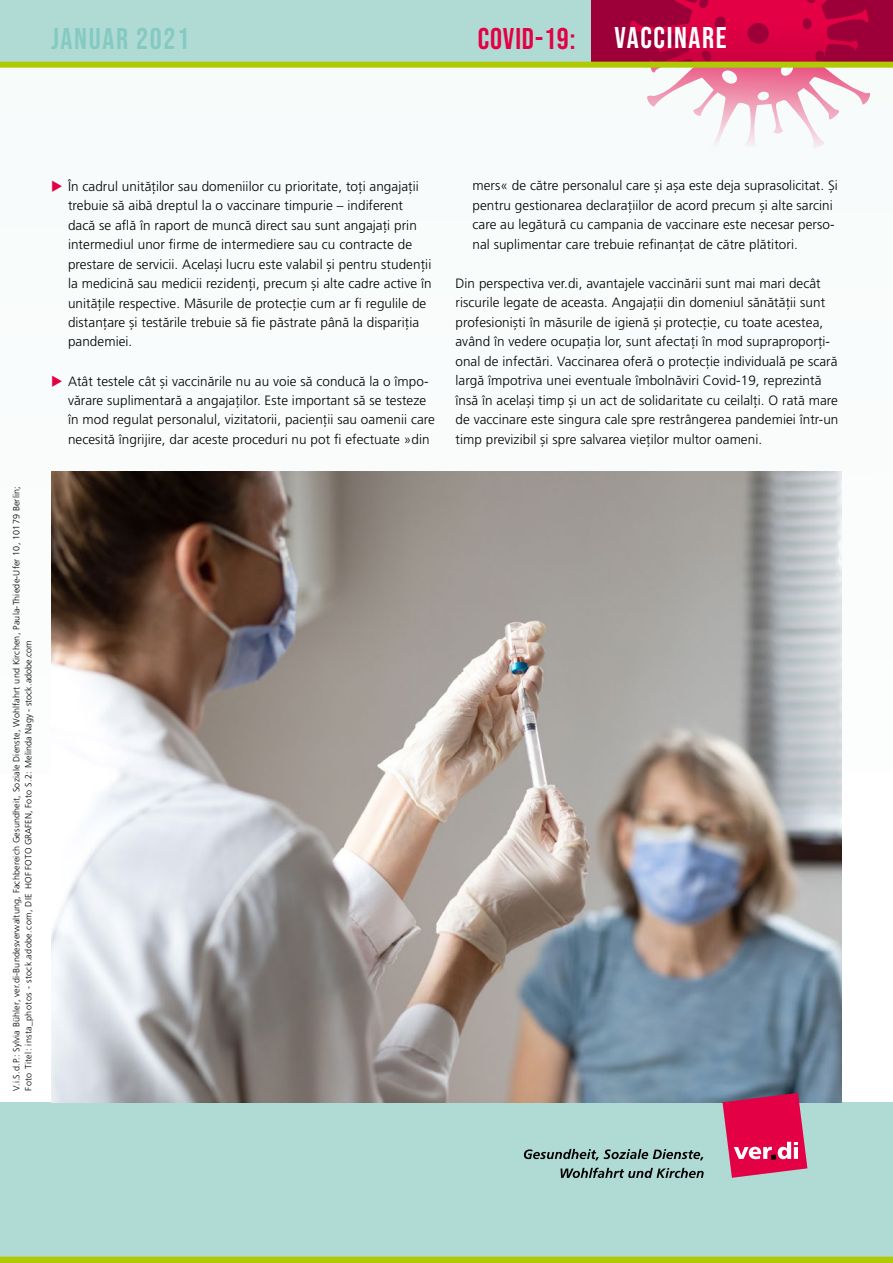
<style>
.page{position:relative;width:893px;height:1263px;background:#fff}
.page>*{position:absolute;margin:0;border:0;box-sizing:border-box;transform-origin:0 0}
.t1{font:30px "Bebas Neue";letter-spacing:.055em;color:#85cac2}
.t2{font:30px "Bebas Neue";letter-spacing:.03em;color:#e40045}
.t3{font:30px "Bebas Neue";letter-spacing:.055em;color:#fff}
.t4{font:300 13.5px/19.5px "Frutiger LT Pro";letter-spacing:.005em;color:#000}
.t5{font:300 9px/12px "Frutiger LT Pro";letter-spacing:.02em;color:#000}
.s1{color:#e40045}
</style>
<div class="page">
<div style="left:0;top:0;width:893px;height:773px;background:#f9fcfb"></div>
<div style="left:0;top:1102px;width:893px;height:161px;background:#b0dbd5"></div>
<div style="left:591px;top:0;width:302px;height:63px;background:#9d0039"></div>
<svg style="left:629px;top:0;width:241px;height:148px"></svg>
<div style="left:0;top:0;width:589px;height:63px;background:#b0dbd5"></div>
<div style="left:0;top:1256px;width:893px;height:7px;background:#afca05"></div>
<div style="left:0;top:62px;width:893px;height:6px;background:#afca05"></div>
<img style="left:51px;top:471px;width:790px;height:631px">
<svg style="left:722px;top:1093px;width:85px;height:85px;background:#d53568"></svg>
<svg style="left:524px;top:1149px;width:179px;height:11px"></svg>
<svg style="left:560px;top:1168px;width:144px;height:10px"></svg>
<h1 class="t1" style="left:51px;top:22px;width:140px">JANUAR 2021</h1>
<h1 class="t2" style="left:478px;top:22px;width:99px">COVID-19:</h1>
<h1 class="t3" style="left:614px;top:21px;width:114px">VACCINARE</h1>
<p class="t5" style="left:10px;top:1091px;width:606px;rotate:-90deg">V.i.S.d.P.: Sylvia Bühler, ver.di-Bundesverwaltung, Fachbereich Gesundheit, Soziale Dienste, Wohlfahrt und Kirchen, Paula-Thiede-Ufer 10, 10179 Berlin;<br>Foto Titel: insta_photos - stock.adobe.com, DIE HOF FOTO GRAFEN, Foto S.2: Melinda Nagy - stock.adobe.com</p>
<p class="t4" style="left:68px;top:176px;width:365px;text-indent:-17px"><span class="s1">◆</span> În cadrul unităților sau domeniilor cu prioritate, toți angajații trebuie să aibă dreptul la o vaccinare timpurie – indiferent dacă se află în raport de muncă direct sau sunt angajați prin intermediul unor firme de intermediere sau cu contracte de prestare de servicii. Același lucru este valabil și pentru studenții la medicină sau medicii rezidenți, precum și alte cadre active în unitățile respective. Măsurile de protecție cum ar fi regulile de distanțare și testările trebuie să fie păstrate până la dispariția pandemiei.</p>
<p class="t4" style="left:68px;top:371px;width:368px;text-indent:-17px"><span class="s1">◆</span> Atât testele cât și vaccinările nu au voie să conducă la o împo&shy;vărare suplimentară a angajaților. Este important să se testeze în mod regulat personalul, vizitatorii, pacienții sau oamenii care necesită îngrijire, dar aceste proceduri nu pot fi efectuate »din</p>
<p class="t4" style="left:472px;top:176px;width:367px">mers« de către personalul care și așa este deja suprasolicitat. Și pentru gestionarea declarațiilor de acord precum și alte sarcini care au legătură cu campania de vaccinare este necesar perso&shy;nal suplimentar care trebuie refinanțat de către plătitori.</p>
<p class="t4" style="left:455px;top:274px;width:384px">Din perspectiva ver.di, avantajele vaccinării sunt mai mari decât riscurile legate de aceasta. Angajații din domeniul sănătății sunt profesioniști în măsurile de igienă și protecție, cu toate acestea, având în vedere ocupația lor, sunt afectați în mod supraproporți&shy;onal de infectări. Vaccinarea oferă o protecție individuală pe scară largă împotriva unei eventuale îmbolnăviri Covid-19, reprezintă însă în același timp și un act de solidaritate cu ceilalți. O rată mare de vaccinare este singura cale spre restrângerea pandemiei într-un timp previzibil și spre salvarea vieților multor oameni.</p>
</div>
